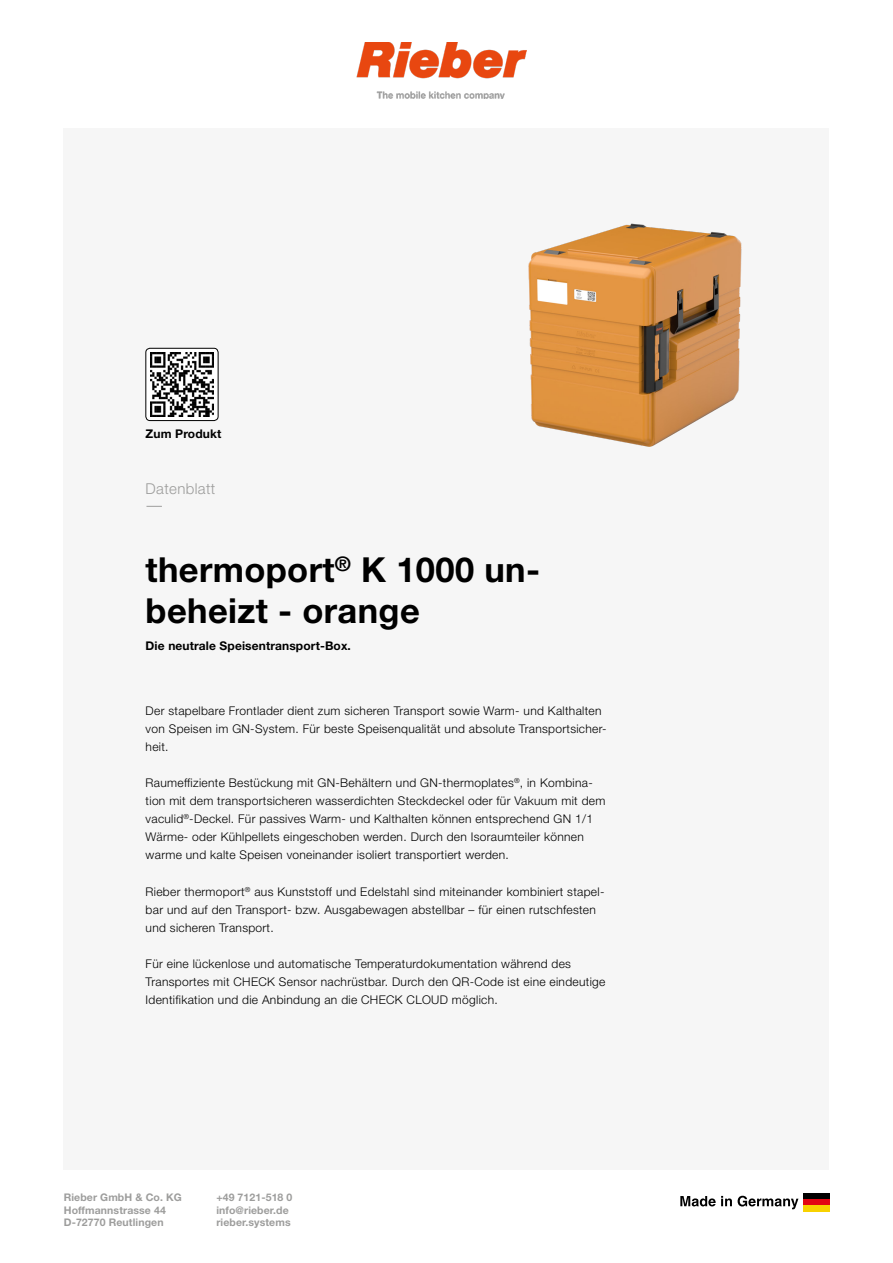
<style>
.page{position:relative;width:893px;height:1263px;background:#fff}
.page>*{position:absolute;margin:0;border:0;box-sizing:border-box;transform-origin:0 0}
.t1{font:700 34.5px/40.5px "Helvetica Neue LT Std";letter-spacing:.01em;color:#000}
.t2{font:300 15px "Helvetica Neue LT Std";letter-spacing:.025em;color:#9d9d9c}
.t3{font:300 12px/18px "Helvetica Neue LT Std";letter-spacing:.025em;color:#000}
.t4{font:700 12px "Helvetica Neue LT Std";letter-spacing:.01em;color:#000}
.t5{font:700 10.5px/12.6px "Helvetica Neue LT Std";letter-spacing:.01em;color:#9d9d9c}
</style>
<div class="page">
<div style="left:64px;top:128px;width:765px;height:1041px;background:#f6f6f6"></div>
<div style="left:803px;top:1193px;width:26px;height:6px;background:#000"></div>
<div style="left:803px;top:1199px;width:26px;height:6px;background:#e30613"></div>
<div style="left:803px;top:1205px;width:26px;height:6px;background:#f8d200"></div>
<svg style="left:680px;top:1196px;width:52px;height:10px"></svg>
<svg style="left:738px;top:1196px;width:60px;height:13px"></svg>
<img style="left:357px;top:43px;width:170px;height:56px">
<img style="left:528px;top:223px;width:214px;height:224px">
<svg style="left:146px;top:506px;width:16px;height:1px"></svg>
<div style="left:146px;top:348px;width:72px;height:73px;background:#fff;border-radius:4px"></div>
<div style="left:146px;top:348px;width:72px;height:73px;border:1px solid #000;border-radius:4px"></div>
<img style="left:150px;top:352px;width:64px;height:64px">
<p class="t4" style="left:146px;top:426px;width:77px">Zum Produkt</p>
<p class="t2" style="left:146px;top:480px;width:71px">Datenblatt</p>
<h1 class="t1" style="left:146px;top:549px;width:396px">thermoport<sup>®</sup> K 1000 un&shy;beheizt - orange</h1>
<p class="t4" style="left:146px;top:639px;width:207px">Die neutrale Speisentransport-Box.</p>
<p class="t3" style="left:146px;top:702px;width:462px">Der stapelbare Frontlader dient zum sicheren Transport sowie Warm- und Kalthalten von Speisen im GN-System. Für beste Speisenqualität und absolute Transportsicher&shy;heit.</p>
<p class="t3" style="left:146px;top:774px;width:461px">Raumeffiziente Bestückung mit GN-Behältern und GN-thermoplates<sup>®</sup>, in Kombina&shy;tion mit dem transportsicheren wasserdichten Steckdeckel oder für Vakuum mit dem vaculid<sup>®</sup>-Deckel. Für passives Warm- und Kalthalten können entsprechend GN 1/1<br>Wärme- oder Kühlpellets eingeschoben werden. Durch den Isoraumteiler können warme und kalte Speisen voneinander isoliert transportiert werden.</p>
<p class="t3" style="left:146px;top:882px;width:460px">Rieber thermoport<sup>®</sup> aus Kunststoff und Edelstahl sind miteinander kombiniert stapel&shy;bar und auf den Transport- bzw. Ausgabewagen abstellbar – fü r einen rutschfesten und sicheren Transport.</p>
<p class="t3" style="left:146px;top:954px;width:461px">Für eine lückenlose und automatische Temperaturdokumentation während des<br>Transportes mit CHECK Sensor nachrüstbar. Durch den QR-Code ist eine eindeutige<br>Identifikation und die Anbindung an die CHECK CLOUD möglich.</p>
<p class="t5" style="left:64px;top:1191px;width:120px">Rieber GmbH &amp; Co. KG<br>Hoffmannstrasse 44<br>D-72770 Reutlingen</p>
<p class="t5" style="left:216px;top:1191px;width:77px">+49 7121-518 0 info@rieber.de rieber.systems</p>
</div>
